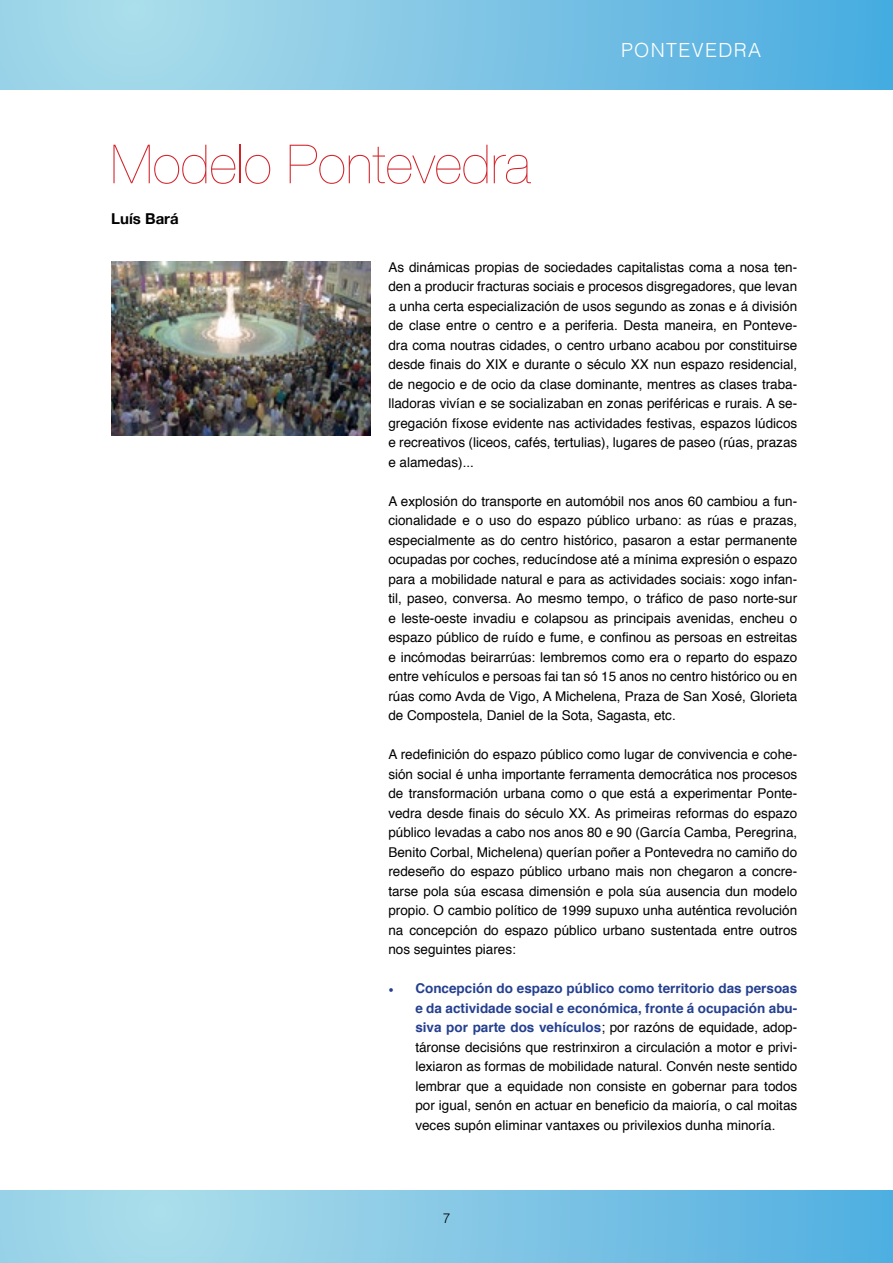
<style>
.page{position:relative;width:893px;height:1263px;background:#fff}
.page>*{position:absolute;margin:0;border:0;box-sizing:border-box;transform-origin:0 0}
.t1{font:200 54px "Helvetica Neue";color:#d2232a}
.t2{font:300 19.5px "Helvetica";letter-spacing:.07em;color:#fff}
.t3{font:700 15px "Helvetica Neue";color:#000}
.t4{font:13.5px/19.5px "Helvetica";color:#000;text-align:justify}
.t5{font:300 13.5px "Helvetica";color:#000}
.s1{font-family:"Minion Pro";font-weight:700;color:#25408f}
.s2{font-weight:700;color:#25408f}
</style>
<div class="page">
<svg style="left:0;top:1191px;width:893px;height:72px;background:#83c8e5"></svg>
<svg style="left:0;top:0;width:893px;height:89px;background:#80c6e5"></svg>
<img style="left:111px;top:261px;width:260px;height:175px">
<h1 class="t1" style="left:111px;top:133px;width:422px">Modelo Pontevedra</h1>
<p class="t3" style="left:111px;top:209px;width:69px">Luís Bará</p>
<h2 class="t2" style="left:621px;top:37px;width:142px">PONTEVEDRA</h2>
<p class="t4" style="left:388px;top:258px;width:410px">As dinámicas propias de sociedades capitalistas coma a nosa ten&shy;den a producir fracturas sociais e procesos disgregadores, que levan a unha certa especialización de usos segundo as zonas e á división de clase entre o centro e a periferia. Desta maneira, en Ponteve&shy;dra coma noutras cidades, o centro urbano acabou por constituirse desde finais do XIX e durante o século XX nun espazo residencial, de negocio e de ocio da clase dominante, mentres as clases traba&shy;lladoras vivían e se socializaban en zonas periféricas e rurais. A se&shy;gregación fíxose evidente nas actividades festivas, espazos lúdicos e recreativos (liceos, cafés, tertulias), lugares de paseo (rúas, prazas e alamedas)...</p>
<p class="t4" style="left:388px;top:491px;width:410px">A explosión do transporte en automóbil nos anos 60 cambiou a fun&shy;cionalidade e o uso do espazo público urbano: as rúas e prazas, especialmente as do centro histórico, pasaron a estar permanente ocupadas por coches, reducíndose até a mínima expresión o espazo para a mobilidade natural e para as actividades sociais: xogo infan&shy;til, paseo, conversa. Ao mesmo tempo, o tráfico de paso norte-sur e leste-oeste invadiu e colapsou as principais avenidas, encheu o espazo público de ruído e fume, e confinou as persoas en estreitas e incómodas beirarrúas: lembremos como era o reparto do espazo entre vehículos e persoas fai tan só 15 anos no centro histórico ou en rúas como Avda de Vigo, A Michelena, Praza de San Xosé, Glorieta de Compostela, Daniel de la Sota, Sagasta, etc.</p>
<p class="t4" style="left:388px;top:745px;width:410px">A redefinición do espazo público como lugar de convivencia e cohe&shy;sión social é unha importante ferramenta democrática nos procesos de transformación urbana como o que está a experimentar Ponte&shy;vedra desde finais do século XX. As primeiras reformas do espazo público levadas a cabo nos anos 80 e 90 (García Camba, Peregrina, Benito Corbal, Michelena) querían poñer a Pontevedra no camiño do redeseño do espazo público urbano mais non chegaron a concre&shy;tarse pola súa escasa dimensión e pola súa ausencia dun modelo propio. O cambio político de 1999 supuxo unha auténtica revolución na concepción do espazo público urbano sustentada entre outros nos seguintes piares:</p>
<p class="t4" style="left:415px;top:979px;width:383px;text-indent:-27px"><span class="s1">•</span> <span class="s2">Concepción do espazo público como territorio das persoas e da actividade social e económica, fronte á ocupación abu&shy;siva por parte dos vehículos</span>; por razóns de equidade, adop&shy;táronse decisións que restrinxiron a circulación a motor e privi&shy;lexiaron as formas de mobilidade natural. Convén neste sentido lembrar que a equidade non consiste en gobernar para todos por igual, senón en actuar en beneficio da maioría, o cal moitas veces supón eliminar vantaxes ou privilexios dunha minoría.</p>
<p class="t5" style="left:443px;top:1210px;width:9px">7</p>
</div>
